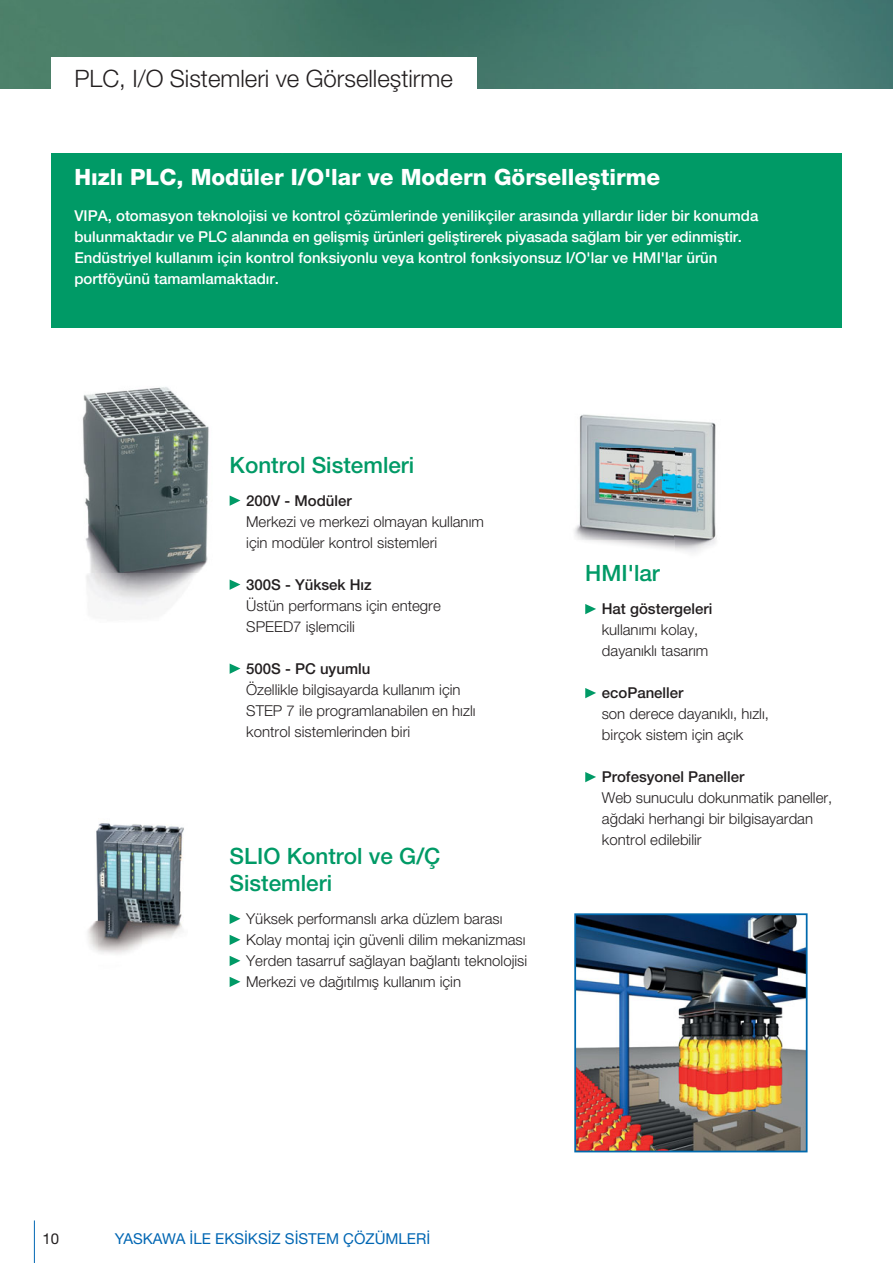
<style>
.page{position:relative;width:893px;height:1263px;background:#fff}
.page>*{position:absolute;margin:0;border:0;box-sizing:border-box;transform-origin:0 0}
.t1{font:300 24px "Helvetica Neue LT Pro";color:#231f20}
.t2{font:500 22.5px/27px "Helvetica Neue LT Pro";color:#009a66}
.t3{font:800 22.5px "Helvetica Neue LT Pro";color:#fff}
.t4{font:300 15px/21px "Helvetica Neue LT Pro";color:#231f20}
.t5{font:500 15px/21px "Helvetica Neue LT Pro";color:#fff}
.t6{font:500 15px "Helvetica Neue LT Pro";color:#231f20}
.t7{font:15px "Helvetica Neue LT Pro";color:#0066b3}
.t8{font:15px "Helvetica Neue LT Pro";color:#231f20}
</style>
<div class="page">
<div style="left:51px;top:153px;width:791px;height:175px;background:#009a66"></div>
<img style="left:0;top:0;width:893px;height:88px">
<hr style="left:34px;top:1220px;width:1px;height:43px;background:#0066b3">
<svg style="left:230px;top:914px;width:10px;height:10px"></svg>
<svg style="left:230px;top:935px;width:10px;height:10px"></svg>
<svg style="left:230px;top:956px;width:10px;height:10px"></svg>
<svg style="left:230px;top:977px;width:10px;height:10px"></svg>
<div style="left:51px;top:57px;width:425px;height:49px;background:#fff"></div>
<img style="left:574px;top:414px;width:143px;height:139px">
<img style="left:82px;top:387px;width:127px;height:218px">
<img style="left:87px;top:823px;width:97px;height:131px">
<svg style="left:230px;top:495px;width:10px;height:11px"></svg>
<svg style="left:230px;top:579px;width:10px;height:11px"></svg>
<svg style="left:230px;top:663px;width:10px;height:11px"></svg>
<svg style="left:585px;top:604px;width:11px;height:10px"></svg>
<svg style="left:585px;top:688px;width:11px;height:10px"></svg>
<svg style="left:585px;top:772px;width:11px;height:10px"></svg>
<img style="left:577px;top:916px;width:227px;height:233px">
<div style="left:574px;top:913px;width:233px;height:239px;border:2px solid #0069ad"></div>
<h1 class="t1" style="left:74px;top:70px;width:380px">PLC, I/O Sistemleri ve Görselleştirme</h1>
<h2 class="t3" style="left:74px;top:169px;width:587px">Hızlı PLC, Modüler I/O'lar ve Modern Görselleştirme</h2>
<p class="t5" style="left:74px;top:207px;width:685px">VIPA, otomasyon teknolojisi ve kontrol çözümlerinde yenilikçiler arasında yıllardır lider bir konumda bulunmaktadır ve PLC alanında en gelişmiş ürünleri geliştirerek piyasada sağlam bir yer edinmiştir.<br>Endüstriyel kullanım için kontrol fonksiyonlu veya kontrol fonksiyonsuz I/O'lar ve HMI'lar ürün portföyünü tamamlamaktadır.</p>
<h2 class="t2" style="left:230px;top:454px;width:186px">Kontrol Sistemleri</h2>
<p class="t6" style="left:246px;top:495px;width:107px">200V - Modüler</p>
<p class="t4" style="left:246px;top:513px;width:239px">Merkezi ve merkezi olmayan kullanım için modüler kontrol sistemleri</p>
<p class="t6" style="left:246px;top:579px;width:127px">300S - Yüksek Hız</p>
<p class="t4" style="left:246px;top:597px;width:196px">Üstün performans için entegre<br>SPEED7 işlemcili</p>
<p class="t6" style="left:246px;top:663px;width:126px">500S - PC uyumlu</p>
<p class="t4" style="left:246px;top:681px;width:231px">Özellikle bilgisayarda kullanım için<br>STEP 7 ile programlanabilen en hızlı kontrol sistemlerinden biri</p>
<h2 class="t2" style="left:230px;top:845px;width:212px">SLIO Kontrol ve G/Ç<br>Sistemleri</h2>
<p class="t4" style="left:246px;top:910px;width:283px">Yüksek performanslı arka düzlem barası Kolay montaj için güvenli dilim mekanizması Yerden tasarruf sağlayan bağlantı teknolojisi Merkezi ve dağıtılmış kullanım için</p>
<h2 class="t2" style="left:585px;top:562px;width:76px">HMI'lar</h2>
<p class="t6" style="left:602px;top:604px;width:112px">Hat göstergeleri</p>
<p class="t4" style="left:602px;top:621px;width:108px">kullanımı kolay, dayanıklı tasarım</p>
<p class="t6" style="left:602px;top:688px;width:83px">ecoPaneller</p>
<p class="t4" style="left:602px;top:705px;width:169px">son derece dayanıklı, hızlı, birçok sistem için açık</p>
<p class="t6" style="left:602px;top:772px;width:144px">Profesyonel Paneller</p>
<p class="t4" style="left:602px;top:789px;width:232px">Web sunuculu dokunmatik paneller, ağdaki herhangi bir bilgisayardan kontrol edilebilir</p>
<p class="t8" style="left:43px;top:1233px;width:18px">10</p>
<p class="t7" style="left:115px;top:1233px;width:317px">YASKAWA İLE EKSİKSİZ SİSTEM ÇÖZÜMLERİ</p>
</div>
